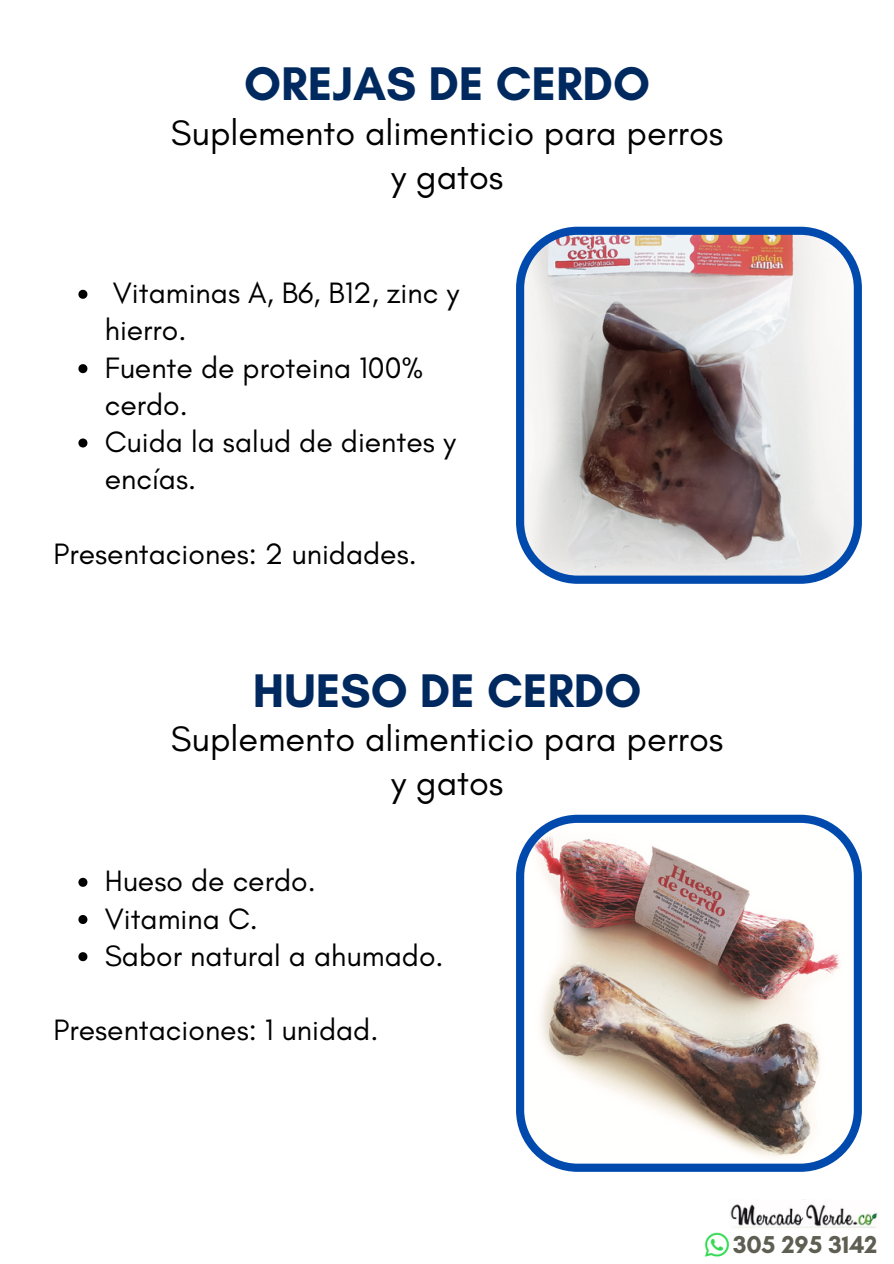
<style>
.page{position:relative;width:894px;height:1264px;background:#fff}
.page>*{position:absolute;margin:0;border:0;box-sizing:border-box;transform-origin:0 0}
.t1{font:700 48px "Glacial Indifference";color:#002960}
.t2{font:36px/44px "Glacial Indifference";color:#000;text-align:center}
.t3{font:30px/37.2px "Glacial Indifference";color:#000}
.t4{font:700 24.9px "Glacial Indifference";color:#5e5e53}
</style>
<div class="page">
<img style="left:730px;top:1199px;width:148px;height:29px">
<svg style="left:516px;top:227px;width:345px;height:357px"></svg>
<img style="left:516px;top:814px;width:345px;height:357px">
<svg style="left:78px;top:290px;width:9px;height:9px"></svg>
<svg style="left:78px;top:364px;width:9px;height:9px"></svg>
<svg style="left:78px;top:438px;width:9px;height:9px"></svg>
<svg style="left:78px;top:877px;width:9px;height:9px"></svg>
<svg style="left:78px;top:915px;width:9px;height:9px"></svg>
<svg style="left:78px;top:952px;width:9px;height:9px"></svg>
<img style="left:704px;top:1232px;width:26px;height:25px">
<p class="t1" style="left:244px;top:54px;width:407px">OREJAS DE CERDO</p>
<p class="t2" style="left:171px;top:110px;width:554px">Suplemento alimenticio para perros y gatos</p>
<p class="t3" style="left:105px;top:274px;width:356px">Vitaminas A, B6, B12, zinc y hierro.</p>
<p class="t3" style="left:105px;top:348px;width:320px">Fuente de proteina 100% cerdo.</p>
<p class="t3" style="left:105px;top:423px;width:352px">Cuida la salud de dientes y encías.</p>
<p class="t3" style="left:54px;top:534px;width:364px">Presentaciones: 2 unidades.</p>
<p class="t1" style="left:253px;top:661px;width:390px">HUESO DE CERDO</p>
<p class="t2" style="left:171px;top:716px;width:554px">Suplemento alimenticio para perros y gatos</p>
<p class="t3" style="left:105px;top:862px;width:212px">Hueso de cerdo.</p>
<p class="t3" style="left:105px;top:899px;width:155px">Vitamina C.</p>
<p class="t3" style="left:105px;top:936px;width:340px">Sabor natural a ahumado.</p>
<p class="t3" style="left:54px;top:1010px;width:326px">Presentaciones: 1 unidad.</p>
<p class="t4" style="left:732px;top:1229px;width:146px">305 295 3142</p>
</div>
